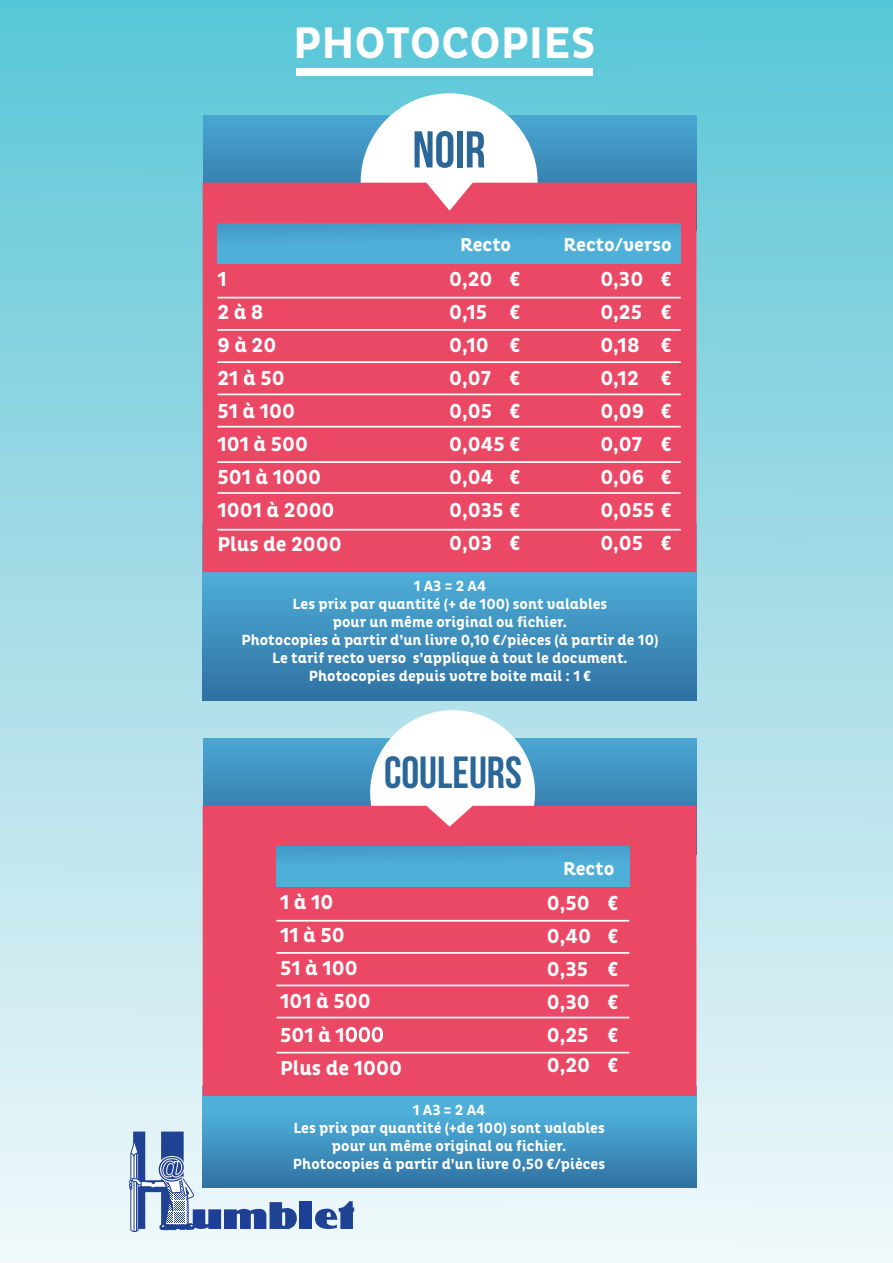
<style>
.page{position:relative;width:893px;height:1263px;background:#fff}
.page>*{position:absolute;margin:0;border:0;box-sizing:border-box;transform-origin:0 0}
.t1{font:51.6px "Bebas Neue";color:#2a6698}
.t2{font:700 45px "Pluto Cond";color:#fff}
.t3{font:45px "Bebas Neue";color:#2a6698}
.t4{font:700 20.7px "Pluto Cond";color:#fff}
.t5{font:700 18.9px "Pluto Cond";color:#fff}
.t6{font:700 15px "Pluto Cond";color:#fff}
.s1{font-weight:400}
</style>
<div class="page">
<div style="left:0;top:0;width:893px;height:1263px;background:linear-gradient(to bottom,#5bc5d6,#f2f7f9)"></div>
<svg style="left:204px;top:116px;width:492px;height:67px;background:#4294c1"></svg>
<div style="left:361px;top:93px;width:177px;height:177px;background:#fff;border-radius:50%"></div>
<svg style="left:203px;top:572px;width:493px;height:128px;background:#3e8fbc"></svg>
<div style="left:203px;top:183px;width:493px;height:389px;background:#eb4865"></div>
<div style="left:296px;top:68px;width:297px;height:8px;background:#fff"></div>
<hr style="left:217px;top:297px;width:464px;height:1px;background:#fff">
<hr style="left:217px;top:329px;width:464px;height:2px;background:#fff">
<hr style="left:217px;top:361px;width:464px;height:2px;background:#fff">
<hr style="left:217px;top:394px;width:464px;height:1px;background:#fff">
<hr style="left:217px;top:426px;width:464px;height:1px;background:#fff">
<hr style="left:217px;top:461px;width:464px;height:2px;background:#fff">
<hr style="left:217px;top:492px;width:464px;height:2px;background:#fff">
<hr style="left:217px;top:529px;width:464px;height:1px;background:#fff">
<div style="left:217px;top:223px;width:464px;height:40px;background:linear-gradient(to right,#4ba8d3,#4dacd7)"></div>
<svg style="left:204px;top:739px;width:492px;height:67px;background:#4194c1"></svg>
<div style="left:370px;top:710px;width:165px;height:165px;background:#fff;border-radius:50%"></div>
<svg style="left:203px;top:1096px;width:493px;height:91px;background:#4297c4"></svg>
<div style="left:203px;top:806px;width:493px;height:290px;background:#eb4865"></div>
<hr style="left:276px;top:920px;width:353px;height:1px;background:#fff">
<hr style="left:277px;top:952px;width:352px;height:2px;background:#fff">
<hr style="left:276px;top:984px;width:353px;height:2px;background:#fff">
<hr style="left:277px;top:1017px;width:352px;height:1px;background:#fff">
<hr style="left:277px;top:1052px;width:352px;height:1px;background:#fff">
<div style="left:276px;top:846px;width:353px;height:40px;background:linear-gradient(to right,#4baad4,#4dacd6)"></div>
<svg style="left:315px;top:1201px;width:39px;height:28px"></svg>
<div style="left:299px;top:1202px;width:13px;height:27px;background:#1d3f95"></div>
<svg style="left:129px;top:1131px;width:168px;height:101px;background:#7da3c8"></svg>
<p class="t2" style="left:293px;top:17px;width:304px">PHOTOCOPIES</p>
<p class="t1" style="left:413px;top:121px;width:75px">NOIR</p>
<p class="t4" style="left:217px;top:267px;width:11px">1</p>
<p class="t4" style="left:217px;top:300px;width:48px">2 à 8</p>
<p class="t4" style="left:217px;top:333px;width:61px">9 à 20</p>
<p class="t4" style="left:217px;top:366px;width:69px">21 à 50</p>
<p class="t4" style="left:217px;top:399px;width:79px">51 à 100</p>
<p class="t4" style="left:217px;top:432px;width:92px">101 à 500</p>
<p class="t4" style="left:217px;top:465px;width:105px">501 à 1000</p>
<p class="t4" style="left:217px;top:498px;width:119px">1001 à 2000</p>
<p class="t4" style="left:217px;top:532px;width:126px">Plus de 2000</p>
<p class="t5" style="left:460px;top:234px;width:53px">Recto</p>
<p class="t5" style="left:563px;top:234px;width:110px">Recto/verso</p>
<p class="t4" style="left:449px;top:267px;width:73px">0,20 €</p>
<p class="t4" style="left:449px;top:300px;width:73px">0,15 €</p>
<p class="t4" style="left:449px;top:333px;width:73px">0,10 €</p>
<p class="t4" style="left:449px;top:366px;width:73px">0,07 €</p>
<p class="t4" style="left:449px;top:399px;width:73px">0,05 €</p>
<p class="t4" style="left:449px;top:432px;width:73px">0,045 €</p>
<p class="t4" style="left:449px;top:465px;width:73px">0,04 €</p>
<p class="t4" style="left:449px;top:498px;width:73px">0,035 €</p>
<p class="t4" style="left:449px;top:532px;width:73px">0,03 €</p>
<p class="t4" style="left:600px;top:267px;width:73px">0,30 €</p>
<p class="t4" style="left:600px;top:300px;width:73px">0,25 €</p>
<p class="t4" style="left:600px;top:333px;width:73px">0,18 €</p>
<p class="t4" style="left:600px;top:366px;width:73px">0,12 €</p>
<p class="t4" style="left:600px;top:399px;width:73px">0,09 €</p>
<p class="t4" style="left:600px;top:432px;width:73px">0,07 €</p>
<p class="t4" style="left:600px;top:465px;width:73px">0,06 €</p>
<p class="t4" style="left:600px;top:498px;width:73px">0,055 €</p>
<p class="t4" style="left:600px;top:532px;width:73px">0,05 €</p>
<p class="t6" style="left:414px;top:577px;width:74px">1 A3 = 2 A4</p>
<p class="t6" style="left:293px;top:595px;width:316px">Les prix par quantité (+ de 100) sont valables</p>
<p class="t6" style="left:333px;top:613px;width:236px">pour un même original ou fichier.</p>
<p class="t6" style="left:241px;top:631px;width:418px">Photocopies à partir d’un livre 0,10 €/pièces (à partir de 10)</p>
<p class="t6" style="left:272px;top:649px;width:357px">Le tarif recto verso s’applique à tout le document.</p>
<p class="t6" style="left:309px;top:667px;width:284px">Photocopies depuis votre boite mail : 1 €</p>
<p class="t3" style="left:384px;top:748px;width:139px">COULEURS</p>
<p class="t4" style="left:280px;top:890px;width:55px">1 à 10</p>
<p class="t4" style="left:280px;top:923px;width:66px">11 à 50</p>
<p class="t4" style="left:280px;top:956px;width:79px">51 à 100</p>
<p class="t4" style="left:280px;top:989px;width:92px">101 à 500</p>
<p class="t4" style="left:280px;top:1023px;width:105px">501 à 1<span class="s1">000</span></p>
<p class="t4" style="left:280px;top:1056px;width:123px">Plus de 1000</p>
<p class="t5" style="left:563px;top:857px;width:53px">Recto</p>
<p class="t4" style="left:547px;top:891px;width:73px">0,50 €</p>
<p class="t4" style="left:547px;top:924px;width:73px">0,40 €</p>
<p class="t4" style="left:547px;top:957px;width:73px">0,35 €</p>
<p class="t4" style="left:547px;top:990px;width:73px">0,30 €</p>
<p class="t4" style="left:547px;top:1023px;width:73px">0,25 €</p>
<p class="t4" style="left:547px;top:1053px;width:73px">0,20 €</p>
<p class="t6" style="left:413px;top:1101px;width:74px">1 A3 = 2 A4</p>
<p class="t6" style="left:293px;top:1119px;width:313px">Les prix par quantité (+de 100) sont valables</p>
<p class="t6" style="left:332px;top:1137px;width:236px">pour un même original ou fichier.</p>
<p class="t6" style="left:293px;top:1155px;width:314px">Photocopies à partir d’un livre 0,50 €/pièces</p>
</div>
